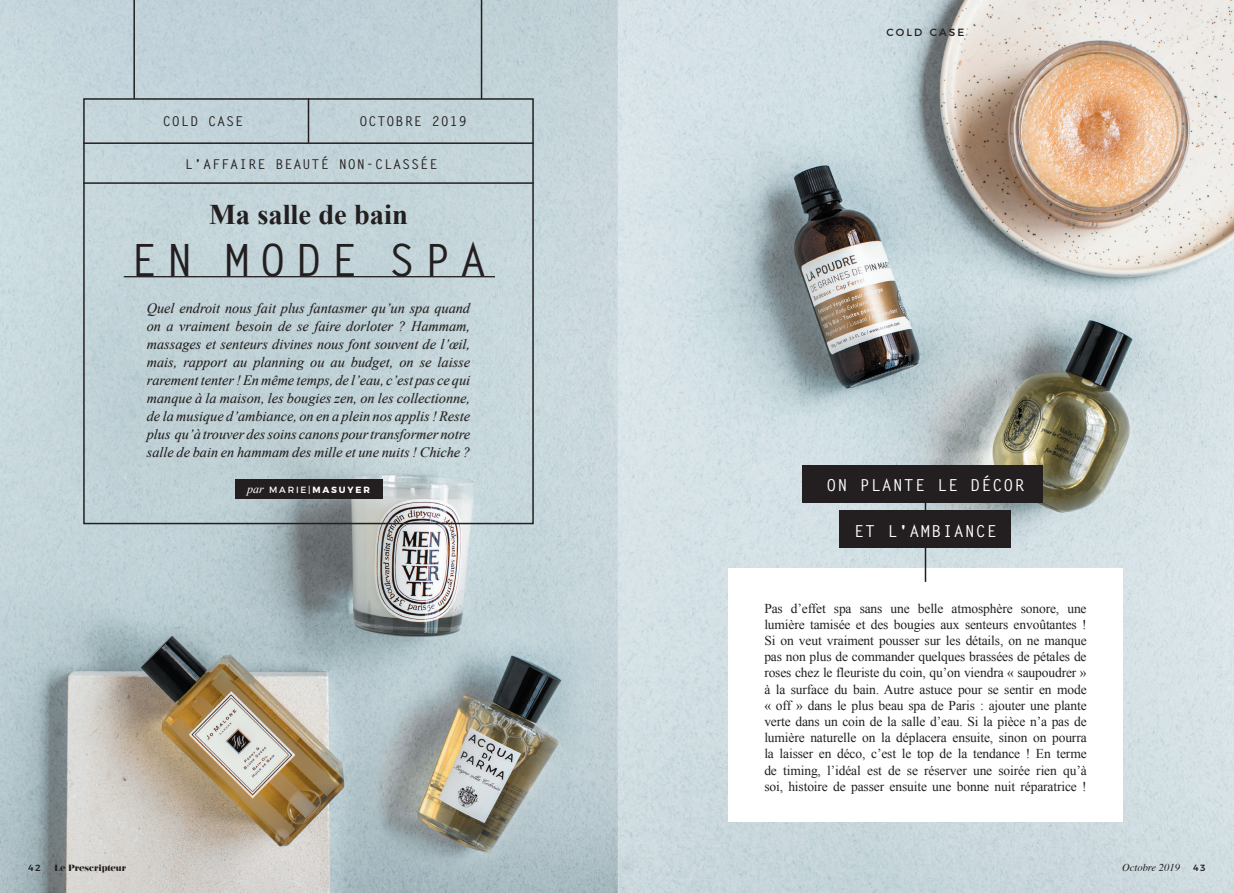
<style>
.page{position:relative;width:1234px;height:893px;background:#fff}
.page>*{position:absolute;margin:0;border:0;box-sizing:border-box;transform-origin:0 0}
.t1{font:700 44.55px "Letter Gothic Std";letter-spacing:.2em;color:#231f20}
.t2{font:700 28.5px "Times New Roman";color:#231f20}
.t3{font:700 16.5px "Letter Gothic Std";letter-spacing:.07em;color:#fff}
.t4{font:italic 14.25px/18px "Times New Roman";color:#231f20;text-align:justify}
.t5{font:13.5px/16.2px "Times New Roman";letter-spacing:-.01em;color:#231f20;text-align:justify}
.t6{font:700 13.5px "Letter Gothic Std";letter-spacing:.07em;color:#231f20}
.t7{font:italic 10.5px "Times";color:#231f20}
.t8{font:10.5px "Montserrat";letter-spacing:.195em;color:#231f20}
.t9{font:700 9px "Montserrat";letter-spacing:.2em;color:#fff}
.t10{font:900 9px "Nouvelle Vague";color:#231f20}
.t11{font:500 9px "Montserrat";color:#231f20}
.s1{font-family:"Times New Roman";font-weight:400;font-style:italic;font-size:12px}
.s2{font-weight:400}
</style>
<div class="page">
<img style="left:0;top:0;width:1233px;height:893px">
<div style="left:728px;top:568px;width:394px;height:254px;background:#fff"></div>
<hr style="left:924px;top:491px;width:2px;height:91px;background:#231f20">
<div style="left:839px;top:510px;width:171px;height:38px;background:#231f20"></div>
<div style="left:801px;top:465px;width:241px;height:38px;background:#231f20"></div>
<div style="left:83px;top:98px;width:450px;height:426px;border:2px solid #231f20"></div>
<hr style="left:480px;top:0;width:2px;height:99px;background:#231f20">
<hr style="left:133px;top:0;width:2px;height:99px;background:#231f20">
<div style="left:145px;top:303px;width:326px;height:154px;background:#231f20;opacity:.21"></div>
<hr style="left:83px;top:142px;width:450px;height:2px;background:#231f20">
<hr style="left:308px;top:98px;width:1px;height:45px;background:#231f20">
<hr style="left:83px;top:182px;width:450px;height:2px;background:#231f20">
<div style="left:235px;top:479px;width:147px;height:20px;background:#231f20"></div>
<hr style="left:124px;top:276px;width:371px;height:1px;background:#231f20">
<p class="t6" style="left:163px;top:113px;width:82px">COLD CASE</p>
<p class="t6" style="left:359px;top:113px;width:109px">OCTOBRE 2019</p>
<p class="t6" style="left:185px;top:155px;width:254px">L’AFFAIRE BEAUTÉ NON-CLASSÉE</p>
<h2 class="t2" style="left:209px;top:194px;width:200px">Ma salle de bain</h2>
<h1 class="t1" style="left:130px;top:233px;width:357px">EN MODE SPA</h1>
<p class="t4" style="left:147px;top:298px;width:325px">Quel endroit nous fait plus fantasmer qu’un spa quand on a vraiment besoin de se faire dorloter ? Hammam, massages et senteurs divines nous font souvent de l’œil, mais, rapport au planning ou au budget, on se laisse rarement tenter ! En même temps, de l’eau, c’est pas ce qui manque à la maison, les bougies zen, on les collectionne, de la musique d’ambiance, on en a plein nos applis ! Reste plus qu’à trouver des soins canons pour transformer notre salle de bain en hammam des mille et une nuits ! Chiche ?</p>
<p class="t9" style="left:247px;top:483px;width:124px"><span class="s1">par</span> <span class="s2">MARIE|</span>MASUYER</p>
<p class="t8" style="left:886px;top:24px;width:79px">COLD CASE</p>
<p class="t3" style="left:826px;top:475px;width:199px">ON PLANTE LE DÉCOR</p>
<p class="t3" style="left:854px;top:520px;width:144px">ET L'AMBIANCE</p>
<p class="t5" style="left:764px;top:600px;width:324px">Pas d’effet spa sans une belle atmosphère sonore, une lumière tamisée et des bougies aux senteurs envoûtantes !<br>Si on veut vraiment pousser sur les détails, on ne manque pas non plus de commander quelques brassées de pétales de roses chez le fleuriste du coin, qu’on viendra « saupoudrer » à la surface du bain. Autre astuce pour se sentir en mode « off » dans le plus beau spa de Paris : ajouter une plante verte dans un coin de la salle d’eau. Si la pièce n’a pas de lumière naturelle on la déplacera ensuite, sinon on pourra la laisser en déco, c’est le top de la tendance ! En terme de timing, l’idéal est de se réserver une soirée rien qu’à soi, histoire de passer ensuite une bonne nuit réparatrice !</p>
<p class="t11" style="left:28px;top:860px;width:14px">42</p>
<p class="t10" style="left:54px;top:863px;width:73px">Le Prescripteur</p>
<p class="t7" style="left:1121px;top:858px;width:59px">Octobre 2019</p>
<p class="t11" style="left:1192px;top:860px;width:14px">43</p>
</div>
